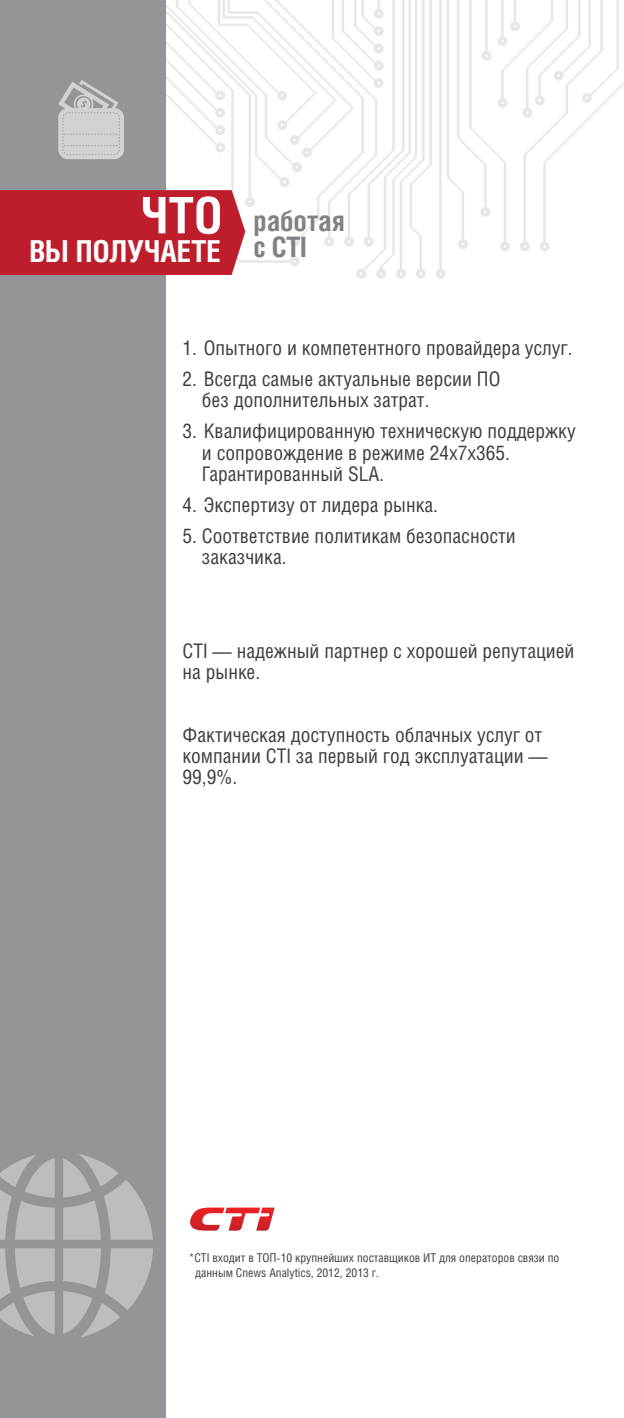
<style>
.page{position:relative;width:624px;height:1418px;background:#fff}
.page>*{position:absolute;margin:0;border:0;box-sizing:border-box;transform-origin:0 0}
.t1{font:700 30.2px "Helios Cond C";color:#fff}
.t2{font:700 28.2px/26.2px "Helios Cond C";color:#808285}
.t3{font:20.2px/21.2px "Helios Cond C";color:#3e3e3f}
.t4{font:12px/15px "Helios Cond C";color:#3e3e3f}
.s1{font-size:50.4px;color:#fff}
</style>
<div class="page">
<svg style="left:165px;top:0;width:459px;height:279px"></svg>
<div style="left:0;top:0;width:165px;height:1417px;background:#939598"></div>
<svg style="left:63px;top:1154px;width:90px;height:85px"></svg>
<svg style="left:0;top:1155px;width:55px;height:84px"></svg>
<svg style="left:63px;top:1248px;width:90px;height:89px"></svg>
<svg style="left:0;top:1248px;width:55px;height:88px"></svg>
<svg style="left:190px;top:1207px;width:84px;height:23px"></svg>
<div style="left:0;top:190px;width:245px;height:85px;background:#be1d2c"></div>
<svg style="left:58px;top:80px;width:66px;height:79px"></svg>
<h2 class="t2" style="left:253px;top:207px;width:93px;text-indent:-113px"><span class="s1">ЧТО</span> работая с CTI</h2>
<h1 class="t1" style="left:29px;top:233px;width:193px">ВЫ ПОЛУЧАЕТЕ</h1>
<p class="t3" style="left:183px;top:337px;width:391px">1. Опытного и компетентного провайдера услуг.</p>
<p class="t3" style="left:202px;top:368px;width:300px;text-indent:-19px">2. Всегда самые актуальные версии ПО без дополнительных затрат.</p>
<p class="t3" style="left:202px;top:420px;width:375px;text-indent:-19px">3. Квалифицированную техническую поддержку и сопровождение в режиме 24х7х365.<br>Гарантированный SLA.</p>
<p class="t3" style="left:183px;top:494px;width:257px">4. Экспертизу от лидера рынка.</p>
<p class="t3" style="left:202px;top:525px;width:315px;text-indent:-19px">5. Соответствие политикам безопасности заказчика.</p>
<p class="t3" style="left:183px;top:640px;width:393px">CTI — надежный партнер с хорошей репутацией на рынке.</p>
<p class="t3" style="left:183px;top:723px;width:366px">Фактическая доступность облачных услуг от компании CTI за первый год эксплуатации —<br>99,9%.</p>
<p class="t4" style="left:195px;top:1250px;width:366px;text-indent:-7px">*CTI входит в ТОП-10 крупнейших поставщиков ИТ для операторов связи по данным Cnews Analytics, 2012, 2013 г.</p>
</div>
